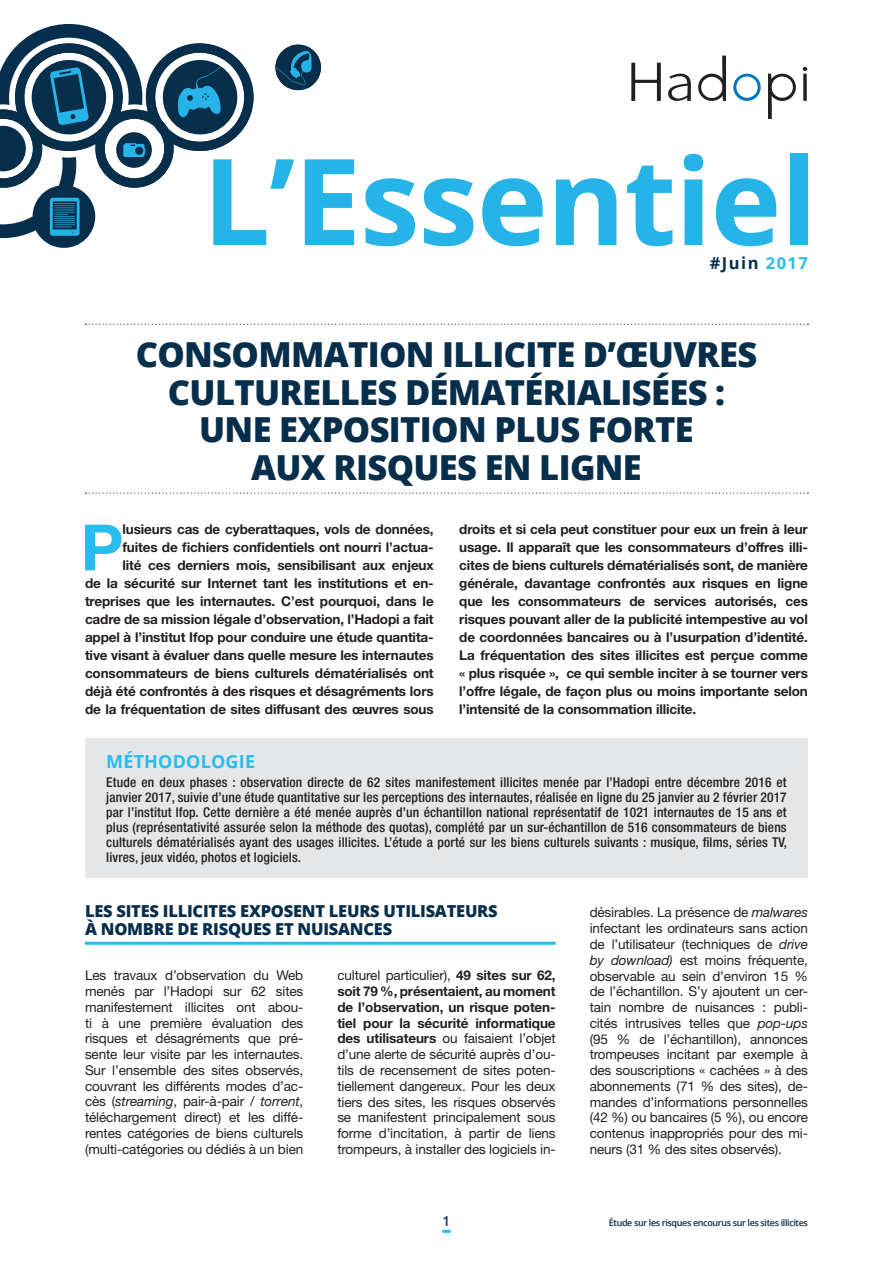
<style>
.page{position:relative;width:893px;height:1263px;background:#fff}
.page>*{position:absolute;margin:0;border:0;box-sizing:border-box;transform-origin:0 0}
.t1{font:700 120px "Open Sans";letter-spacing:-.01em;color:#26b4e8}
.t2{font:700 63.9px "Helvetica Neue";color:#28bdef}
.t3{font:800 34.5px/37.5px "Open Sans";letter-spacing:-.02em;color:#072e4b;text-align:center}
.t4{font:700 18px "Open Sans";letter-spacing:.01em;color:#28bdef}
.t5{font:800 16.5px/18px "Open Sans";letter-spacing:-.015em;color:#072e4b}
.t6{font:700 16.5px "Open Sans";letter-spacing:.09em;color:#072e4b}
.t7{font:13.5px/15.8px "Helvetica Neue";letter-spacing:-.01em;color:#231f20;text-align:justify}
.t8{font:700 13.5px/18px "Helvetica Neue";letter-spacing:-.01em;color:#231f20;text-align:right}
.t9{font:500 condensed 13.5px/15px "Helvetica Neue";letter-spacing:.01em;color:#231f20;text-align:justify}
.t10{font:600 13.5px "Open Sans";color:#072e4b}
.t11{font:600 9px "Open Sans";letter-spacing:-.04em;color:#072e4b}
.s1{color:#28bdef}
.s2{font-style:italic}
.s3{font-weight:700}
</style>
<div class="page">
<div style="left:275px;top:45px;width:46px;height:45px;background:#072e4b;border-radius:23px"></div>
<svg style="left:275px;top:51px;width:37px;height:34px"></svg>
<svg style="left:0;top:24px;width:254px;height:224px"></svg>
<svg style="left:631px;top:63px;width:30px;height:38px"></svg>
<svg style="left:803px;top:67px;width:4px;height:4px"></svg>
<svg style="left:803px;top:74px;width:4px;height:27px"></svg>
<svg style="left:668px;top:74px;width:23px;height:27px"></svg>
<svg style="left:733px;top:74px;width:28px;height:27px"></svg>
<svg style="left:768px;top:74px;width:28px;height:45px"></svg>
<svg style="left:698px;top:56px;width:28px;height:45px"></svg>
<svg style="left:86px;top:324px;width:722px;height:1px"></svg>
<svg style="left:86px;top:493px;width:722px;height:1px"></svg>
<div style="left:85px;top:738px;width:723px;height:140px;background:#e5e6e7"></div>
<hr style="left:85px;top:942px;width:471px;height:3px;background:#28bdef">
<svg style="left:442px;top:1230px;width:9px;height:3px"></svg>
<h1 class="t1" style="left:203px;top:117px;width:616px">L’Essentiel</h1>
<p class="t6" style="left:710px;top:251px;width:100px">#Juin <span class="s1">2017</span></p>
<h3 class="t3" style="left:136px;top:334px;width:623px">CONSOMMATION ILLICITE D’ŒUVRES<br>CULTURELLES DÉMATÉRIALISÉES :<br>UNE EXPOSITION PLUS FORTE<br>AUX RISQUES EN LIGNE</h3>
<p class="t8" style="left:85px;top:520px;width:350px">lusieurs cas de cyberattaques, vols de données, fuites de fichiers confidentiels ont nourri l’actua-<br>lité ces derniers mois, sensibilisant aux enjeux<br>de la sécurité sur Internet tant les institutions et en&shy;treprises que les internautes. C’est pourquoi, dans le cadre de sa mission légale d’observation, l’Hadopi a fait appel à l’institut Ifop pour conduire une étude quantita&shy;tive visant à évaluer dans quelle mesure les internautes consommateurs de biens culturels dématérialisés ont déjà été confrontés à des risques et désagréments lors de la fréquentation de sites diffusant des œuvres sous</p>
<p class="t8" style="left:459px;top:520px;width:350px;text-align:justify">droits et si cela peut constituer pour eux un frein à leur usage. Il apparaît que les consommateurs d’offres illi&shy;cites de biens culturels dématérialisés sont, de manière générale, davantage confrontés aux risques en ligne que les consommateurs de services autorisés, ces risques pouvant aller de la publicité intempestive au vol de coordonnées bancaires ou à l’usurpation d’identité.<br>La fréquentation des sites illicites est perçue comme « plus risquée », ce qui semble inciter à se tourner vers l’offre légale, de façon plus ou moins importante selon l’intensité de la consommation illicite.</p>
<h3 class="t4" style="left:106px;top:748px;width:150px">MÉTHODOLOGIE</h3>
<p class="t9" style="left:106px;top:774px;width:682px">Etude en deux phases : observation directe de 62 sites manifestement illicites menée par l’Hadopi entre décembre 2016 et janvier 2017, suivie d’une étude quantitative sur les perceptions des internautes, réalisée en ligne du 25 janvier au 2 février 2017 par l’institut Ifop. Cette dernière a été menée auprès d’un échantillon national représentatif de 1021 internautes de 15 ans et plus (représentativité assurée selon la méthode des quotas), complété par un sur-échantillon de 516 consommateurs de biens culturels dématérialisés ayant des usages illicites. L’étude a porté sur les biens culturels suivants : musique, films, séries TV, livres, jeux vidéo, photos et logiciels.</p>
<h2 class="t2" style="left:81px;top:508px;width:44px">P</h2>
<p class="t5" style="left:85px;top:901px;width:414px">LES SITES ILLICITES EXPOSENT LEURS UTILISATEURS<br>À NOMBRE DE RISQUES ET NUISANCES</p>
<p class="t7" style="left:85px;top:967px;width:220px">Les travaux d’observation du Web menés par l’Hadopi sur 62 sites manifestement illicites ont abou&shy;ti à une première évaluation des risques et désagréments que pré&shy;sente leur visite par les internautes.<br>Sur l’ensemble des sites observés, couvrant les différents modes d’ac&shy;cès (<span class="s2">streaming</span>, pair-à-pair / <span class="s2">torrent</span>, téléchargement direct) et les diffé&shy;rentes catégories de biens culturels (multi-catégories ou dédiés à un bien</p>
<p class="t7" style="left:337px;top:967px;width:220px">culturel particulier), <span class="s3">49 sites sur 62, soit 79 %, présentaient, au moment de l’observation, un risque poten&shy;tiel pour la sécurité informatique des utilisateurs</span> ou faisaient l’objet d’une alerte de sécurité auprès d’ou&shy;tils de recensement de sites poten&shy;tiellement dangereux. Pour les deux tiers des sites, les risques observés se manifestent principalement sous forme d’incitation, à partir de liens trompeurs, à installer des logiciels in-</p>
<p class="t7" style="left:590px;top:904px;width:220px">désirables. La présence de <span class="s2">malwares </span>infectant les ordinateurs sans action de l’utilisateur (techniques de <span class="s2">drive by download)</span> est moins fréquente, observable au sein d’environ 15 % de l’échantillon. S’y ajoutent un cer&shy;tain nombre de nuisances : publi&shy;cités intrusives telles que <span class="s2">pop-ups </span>(95 % de l’échantillon), annonces trompeuses incitant par exemple à des souscriptions « cachées » à des abonnements (71 % des sites), de&shy;mandes d’informations personnelles (42 %) ou bancaires (5 %), ou encore contenus inappropriés pour des mi&shy;neurs (31 % des sites observés).</p>
<p class="t10" style="left:443px;top:1211px;width:9px">1</p>
<p class="t11" style="left:609px;top:1216px;width:201px">Étude sur les risques encourus sur les sites illicites</p>
</div>
